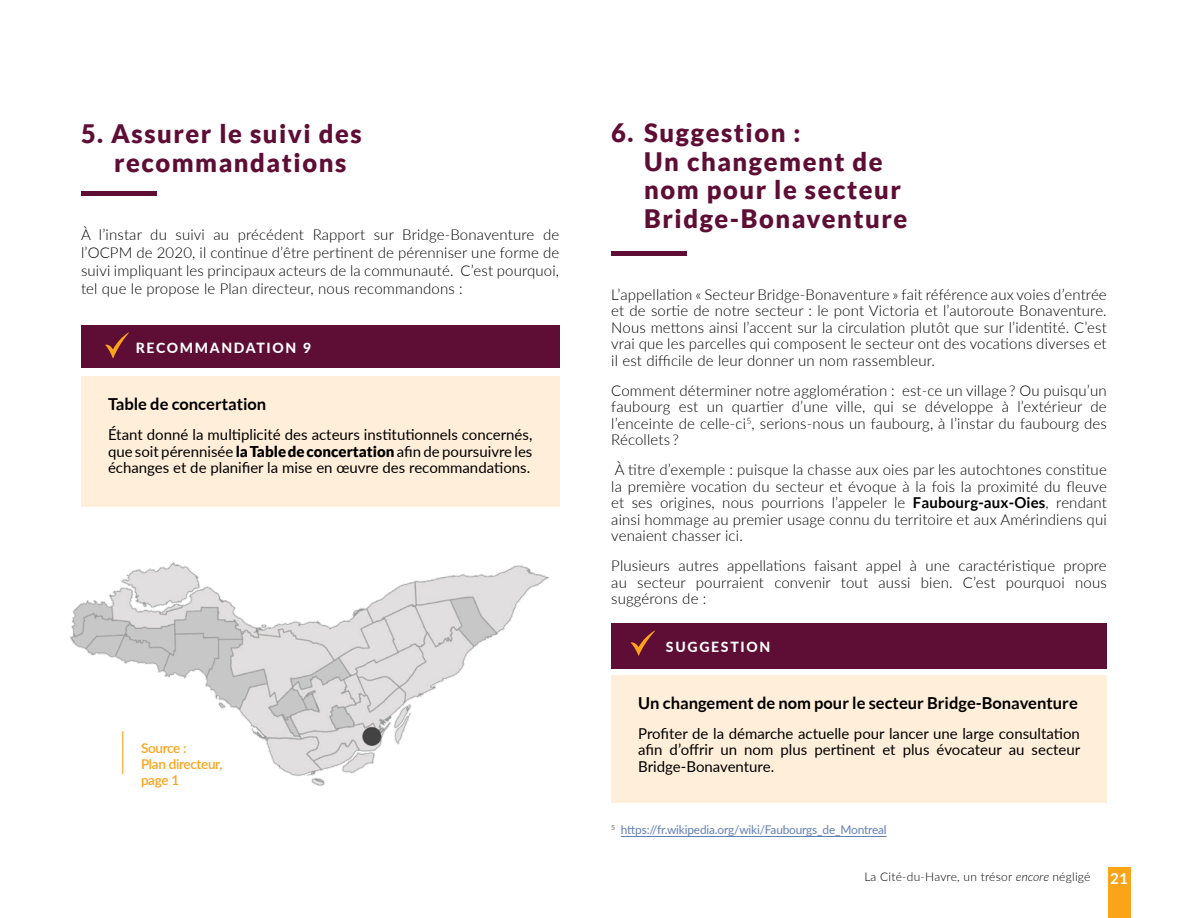
<style>
.page{position:relative;width:1188px;height:918px;background:#fff}
.page>*{position:absolute;margin:0;border:0;box-sizing:border-box;transform-origin:0 0}
.t1{font:900 25.5px/28.5px "Lato";letter-spacing:.06em;color:#5e0d35}
.Paragraph_Style_2{font:700 16.5px "Lato";color:#000}
.Paragraph_Style_2-2{font:300 15px/16.5px "Lato";letter-spacing:.01em;color:#000;text-align:justify}
.Paragraph_Style_2-3{font:15px/16.5px "Lato";color:#000;text-align:justify}
.t2{font:700 15px "Lato";color:#fff}
.t3{font:800 14.1px "Lato";letter-spacing:.12em;color:#fff}
.t4{font:600 13.5px/16.2px "Lato";letter-spacing:-.02em;color:#faa41a}
.t5{font:12px "Lato";letter-spacing:-.015em;color:#627fb5}
.t6{font:300 12px "Lato";letter-spacing:.02em;color:#000}
.s1{font-weight:700}
.s2{font-weight:900}
.s3{font-style:italic}
</style>
<div class="page">
<img style="left:69px;top:562px;width:480px;height:224px">
<div style="left:81px;top:376px;width:478px;height:131px;background:#ffefda"></div>
<div style="left:81px;top:325px;width:478px;height:43px;background:#5e0d35"></div>
<svg style="left:105px;top:332px;width:24px;height:26px"></svg>
<div style="left:81px;top:191px;width:76px;height:5px;background:#5e0d35"></div>
<hr style="left:611px;top:252px;width:76px;height:4px;background:#5e0d35">
<hr style="left:621px;top:836px;width:266px;height:1px;background:#627fb5">
<div style="left:611px;top:675px;width:496px;height:127px;background:#ffefda"></div>
<div style="left:611px;top:623px;width:496px;height:46px;background:#5e0d35"></div>
<svg style="left:631px;top:631px;width:24px;height:25px"></svg>
<hr style="left:122px;top:731px;width:1px;height:43px;background:#faa41a">
<div style="left:1108px;top:867px;width:23px;height:51px;background:#faa41a"></div>
<p class="t1" style="left:114px;top:119px;width:249px;text-indent:-33px">5. Assurer le suivi des recommandations</p>
<p class="t1" style="left:644px;top:118px;width:265px;text-indent:-33px">6. Suggestion :<br>Un changement de nom pour le secteur<br>Bridge-Bonaventure</p>
<p class="Paragraph_Style_2-2" style="left:81px;top:225px;width:480px;line-height:18px">À l’instar du suivi au précédent Rapport sur Bridge-Bonaventure de l’OCPM de 2020, il continue d’être pertinent de pérenniser une forme de suivi impliquant les principaux acteurs de la communauté. C’est pourquoi, tel que le propose le Plan directeur, nous recommandons :</p>
<p class="Paragraph_Style_2-2" style="left:611px;top:285px;width:497px">L’appellation « Secteur Bridge-Bonaventure » fait référence aux voies d’entrée et de sortie de notre secteur : le pont Victoria et l’autoroute Bonaventure.<br>Nous mettons ainsi l’accent sur la circulation plutôt que sur l’identité. C’est vrai que les parcelles qui composent le secteur ont des vocations diverses et il est difficile de leur donner un nom rassembleur.</p>
<p class="Paragraph_Style_2-2" style="left:611px;top:381px;width:497px">Comment déterminer notre agglomération : est-ce un village ? Ou puisqu’un faubourg est un quartier d’une ville, qui se développe à l’extérieur de l’enceinte de celle-ci<sup>5</sup>, serions-nous un faubourg, à l’instar du faubourg des Récollets ?</p>
<p class="Paragraph_Style_2-2" style="left:611px;top:461px;width:497px">À titre d’exemple : puisque la chasse aux oies par les autochtones constitue la première vocation du secteur et évoque à la fois la proximité du fleuve et ses origines, nous pourrions l’appeler le <span class="s1">Faubourg-aux-Oies</span>, rendant ainsi hommage au premier usage connu du territoire et aux Amérindiens qui venaient chasser ici.</p>
<p class="Paragraph_Style_2-2" style="left:611px;top:557px;width:497px">Plusieurs autres appellations faisant appel à une caractéristique propre au secteur pourraient convenir tout aussi bien. C’est pourquoi nous suggérons de :</p>
<p class="t3" style="left:136px;top:337px;width:177px">RECOMMANDATION 9</p>
<p class="Paragraph_Style_2" style="left:108px;top:395px;width:160px">Table de concertation</p>
<p class="Paragraph_Style_2-3" style="left:108px;top:426px;width:426px">Étant donné la multiplicité des acteurs institutionnels concernés, que soit pérennisée <span class="s2">la Table de concertation</span> afin de poursuivre les échanges et de planifier la mise en œuvre des recommandations.</p>
<p class="t4" style="left:141px;top:739px;width:83px">Source :<br>Plan directeur, page 1</p>
<p class="t3" style="left:666px;top:637px;width:106px">SUGGESTION</p>
<p class="Paragraph_Style_2" style="left:638px;top:693px;width:441px">Un changement de nom pour le secteur Bridge-Bonaventure</p>
<p class="Paragraph_Style_2-3" style="left:638px;top:724px;width:444px">Profiter de la démarche actuelle pour lancer une large consultation afin d’offrir un nom plus pertinent et plus évocateur au secteur Bridge-Bonaventure.</p>
<p class="t5" style="left:611px;top:821px;width:277px"><sup>5</sup> https://fr.wikipedia.org/wiki/Faubourgs_de_Montreal</p>
<p class="t6" style="left:864px;top:869px;width:228px">La Cité-du-Havre, un trésor <span class="s3">encore</span> négligé</p>
<p class="t2" style="left:1110px;top:870px;width:19px">21</p>
</div>
